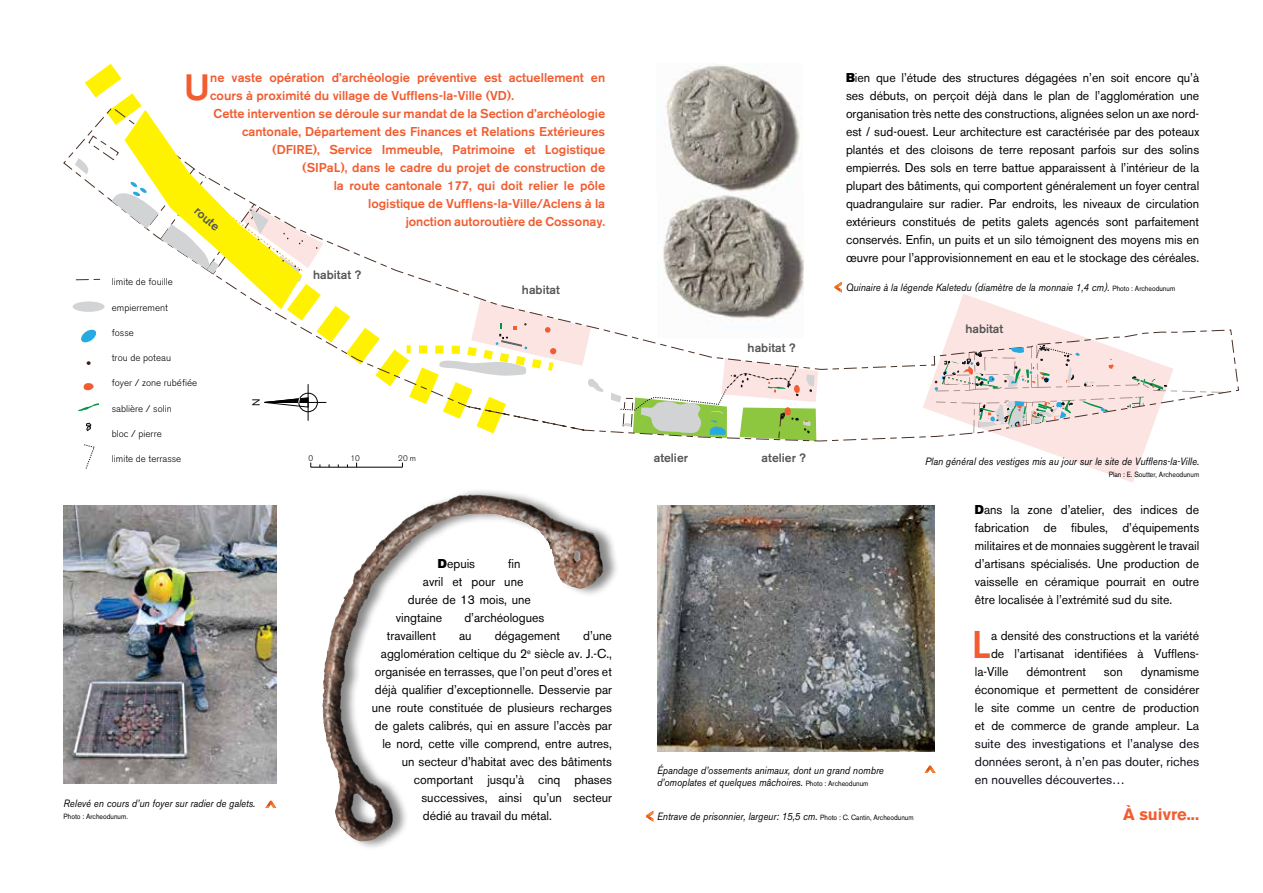
<style>
.page{position:relative;width:1263px;height:893px;background:#fff}
.page>*{position:absolute;margin:0;border:0;box-sizing:border-box;transform-origin:0 0}
.t1{font:500 38.25px "Akzidenz Grotesk BE";color:#f15d31;scale:.96 1}
.t2{font:500 36.3px "Akzidenz Grotesk BE";color:#f15d31}
.t3{font:700 16.5px "Akzidenz Grotesk BE";color:#f15d31}
.t4{font:12.75px/18px "Akzidenz Grotesk BE";color:#000;text-align:justify;scale:.96 1}
.t5{font:500 12.75px "Akzidenz Grotesk BE";color:#f15d31}
.t6{font:500 12.15px "Akzidenz Grotesk BE";color:#545657}
.t7{font:italic 10.5px/12px "Akzidenz Grotesk BE";color:#000;scale:.9 1}
.t8{font:10.5px "Akzidenz Grotesk BE";color:#000}
.t9{font:300 9.75px "Akzidenz Grotesk BE";color:#000}
.t10{font:300 8.1px "Akzidenz Grotesk BE";color:#000}
.t11{font:7.5px "Akzidenz Grotesk BE";color:#000;scale:.9 1}
.s1{font-family:"Akzidenz Grotesk BE Super"}
.s2{font-style:normal;font-size:7.5px}
.s3{color:#0e0c17}
</style>
<div class="page">
<svg style="left:148px;top:465px;width:506px;height:383px"></svg>
<hr style="left:311px;top:467px;width:91px;height:1px;background:#000">
<svg style="left:1017px;top:441px;width:131px;height:42px"></svg>
<svg style="left:75px;top:241px;width:1163px;height:200px"></svg>
<svg style="left:611px;top:358px;width:207px;height:83px"></svg>
<div style="left:73px;top:301px;width:32px;height:11px;background:#d1d3d4;border-radius:50%"></div>
<svg style="left:935px;top:345px;width:290px;height:88px"></svg>
<svg style="left:87px;top:361px;width:4px;height:4px"></svg>
<svg style="left:80px;top:329px;width:17px;height:14px"></svg>
<svg style="left:84px;top:383px;width:10px;height:7px"></svg>
<svg style="left:78px;top:403px;width:21px;height:8px"></svg>
<svg style="left:86px;top:423px;width:5px;height:8px"></svg>
<svg style="left:84px;top:444px;width:11px;height:25px"></svg>
<svg style="left:64px;top:64px;width:260px;height:245px"></svg>
<svg style="left:407px;top:300px;width:197px;height:92px"></svg>
<img style="left:657px;top:505px;width:277px;height:247px">
<img style="left:64px;top:505px;width:212px;height:278px">
<img style="left:657px;top:64px;width:146px;height:273px">
<svg style="left:834px;top:282px;width:8px;height:11px"></svg>
<svg style="left:265px;top:801px;width:11px;height:7px"></svg>
<svg style="left:925px;top:766px;width:10px;height:7px"></svg>
<svg style="left:646px;top:811px;width:7px;height:11px"></svg>
<h2 class="t2" style="left:184px;top:65px;width:28px">U</h2>
<p class="t5" style="left:210px;top:70px;width:396px">ne vaste opération d’archéologie préventive est actuellement en</p>
<p class="t5" style="left:210px;top:88px;width:305px">cours à proximité du village de Vufflens-la-Ville (VD).</p>
<p class="t5" style="left:214px;top:106px;width:393px">Cette intervention se déroule sur mandat de la Section d’archéologie</p>
<p class="t5" style="left:242px;top:124px;width:365px">cantonale, Département des Finances et Relations Extérieures</p>
<p class="t5" style="left:272px;top:142px;width:334px">(DFIRE), Service Immeuble, Patrimoine et Logistique</p>
<p class="t5" style="left:302px;top:160px;width:305px">(SIPaL), dans le cadre du projet de construction de</p>
<p class="t5" style="left:334px;top:178px;width:273px">la route cantonale 177, qui doit relier le pôle</p>
<p class="t5" style="left:368px;top:196px;width:238px">logistique de Vufflens-la-Ville/Aclens à la</p>
<p class="t5" style="left:406px;top:214px;width:201px">jonction autoroutière de Cossonay.</p>
<p class="t6" style="left:201px;top:203px;width:31px;rotate:41deg">route</p>
<p class="t9" style="left:112px;top:277px;width:63px">limite de fouille</p>
<p class="t6" style="left:313px;top:268px;width:50px">habitat ?</p>
<p class="t6" style="left:522px;top:282px;width:39px">habitat</p>
<p class="t9" style="left:112px;top:302px;width:58px">empierrement</p>
<p class="t9" style="left:112px;top:327px;width:24px">fosse</p>
<p class="t9" style="left:112px;top:352px;width:61px">trou de poteau</p>
<p class="t9" style="left:112px;top:378px;width:87px">foyer / zone rubéfiée</p>
<p class="t9" style="left:112px;top:403px;width:62px">sablière / solin</p>
<p class="t9" style="left:112px;top:428px;width:51px">bloc / pierre</p>
<p class="t9" style="left:112px;top:453px;width:71px">limite de terrasse</p>
<p class="t8" style="left:250px;top:406px;width:9px;rotate:-90deg">N</p>
<p class="t7" style="left:64px;top:797px;width:215px">Relevé en cours d’un foyer sur radier de galets.</p>
<p class="t11" style="left:64px;top:812px;width:73px">Photo : Archeodunum.</p>
<p class="t10" style="left:308px;top:454px;width:6px">0</p>
<p class="t10" style="left:351px;top:454px;width:11px">10</p>
<p class="t10" style="left:398px;top:454px;width:19px">20 m</p>
<p class="t4" style="left:438px;top:554px;width:40px"><span class="s1">D</span>epuis</p>
<p class="t4" style="left:508px;top:554px;width:14px">fin</p>
<p class="t4" style="left:423px;top:572px;width:106px">avril et pour une</p>
<p class="t4" style="left:408px;top:590px;width:130px">durée de 13 mois, une</p>
<p class="t4" style="left:396px;top:608px;width:50px">vingtaine</p>
<p class="t4" style="left:464px;top:608px;width:85px">d’archéologues</p>
<p class="t4" style="left:387px;top:626px;width:52px">travaillent</p>
<p class="t4" style="left:459px;top:626px;width:15px">au</p>
<p class="t4" style="left:495px;top:626px;width:69px">dégagement</p>
<p class="t4" style="left:583px;top:626px;width:32px">d’une</p>
<p class="t4" style="left:381px;top:644px;width:242px">agglomération celtique du 2<sup>e</sup> siècle av. J.-C.,</p>
<p class="t4" style="left:375px;top:662px;width:248px">organisée en terrasses, que l’on peut d’ores et</p>
<p class="t4" style="left:375px;top:680px;width:248px">déjà qualifier d’exceptionnelle. Desservie par</p>
<p class="t4" style="left:372px;top:698px;width:251px">une route constituée de plusieurs recharges</p>
<p class="t4" style="left:375px;top:716px;width:248px">de galets calibrés, qui en assure l’accès par</p>
<p class="t4" style="left:382px;top:734px;width:241px">le nord, cette ville comprend, entre autres,</p>
<p class="t4" style="left:402px;top:752px;width:220px">un secteur d’habitat avec des bâtiments</p>
<p class="t4" style="left:414px;top:770px;width:208px">comportant jusqu’à cinq phases</p>
<p class="t4" style="left:421px;top:788px;width:200px">successives, ainsi qu’un secteur</p>
<p class="t4" style="left:423px;top:806px;width:136px">dédié au travail du métal.</p>
<p class="t4" style="left:846px;top:68px;width:369px"><span class="s1">B</span>ien que l’étude des structures dégagées n’en soit encore qu’à ses débuts, on perçoit déjà dans le plan de l’agglomération une organisation très nette des constructions, alignées selon un axe nord&shy;est / sud-ouest. Leur architecture est caractérisée par des poteaux plantés et des cloisons de terre reposant parfois sur des solins empierrés. Des sols en terre battue apparaissent à l’intérieur de la plupart des bâtiments, qui comportent généralement un foyer central quadrangulaire sur radier. Par endroits, les niveaux de circulation extérieurs constitués de petits galets agencés sont parfaitement conservés. Enfin, un puits et un silo témoignent des moyens mis en œuvre pour l’approvisionnement en eau et le stockage des céréales.</p>
<p class="t7" style="left:846px;top:281px;width:367px">Quinaire à la légende Kaletedu (diamètre de la monnaie 1,4 cm). <span class="s2">Photo : Archeodunum</span></p>
<p class="t6" style="left:748px;top:340px;width:50px">habitat ?</p>
<p class="t6" style="left:965px;top:321px;width:39px">habitat</p>
<p class="t6" style="left:654px;top:450px;width:36px">atelier</p>
<p class="t6" style="left:762px;top:450px;width:46px">atelier ?</p>
<p class="t7" style="left:657px;top:764px;width:254px">Épandage d’ossements animaux, dont un grand nombre d’omoplates et quelques mâchoires. <span class="s2">Photo : Archeodunum</span></p>
<p class="t7" style="left:657px;top:811px;width:287px">Entrave de prisonnier, largeur: 15,5 cm. <span class="s2">Photo : C. Cantin, Archeodunum</span></p>
<p class="t7" style="left:925px;top:456px;width:306px">Plan général des vestiges mis au jour sur le site de Vufflens-la-Ville.</p>
<p class="t11" style="left:1109px;top:470px;width:102px">Plan : E. Soutter, Archeodunum</p>
<p class="t4" style="left:975px;top:500px;width:235px"><span class="s1">D</span>ans la zone d’atelier, des indices de fabrication de fibules, d’équipements militaires et de monnaies suggèrent le travail d’artisans spécialisés. Une production de vaisselle en céramique pourrait en outre être localisée à l’extrémité sud du site.</p>
<h1 class="t1" style="left:972px;top:621px;width:21px">L</h1>
<p class="t4" style="left:991px;top:626px;width:218px">a densité des constructions et la variété</p>
<p class="t4" style="left:991px;top:644px;width:218px">de l’artisanat identifiées à Vufflens-</p>
<p class="t4" style="left:975px;top:662px;width:37px">la-Ville</p>
<p class="t4" style="left:1026px;top:662px;width:63px">démontrent</p>
<p class="t4" style="left:1104px;top:662px;width:21px">son</p>
<p class="t4" style="left:975px;top:662px;width:235px;text-indent:166px">dynamisme économique et permettent de considérer le site comme un centre de production et de commerce de grande ampleur. L<span class="s3">a suite des investigations et l’analyse des données seront, à n’en pas douter, riches en nouvelles découvertes…</span></p>
<p class="t3" style="left:1123px;top:804px;width:77px">À suivre...</p>
</div>
